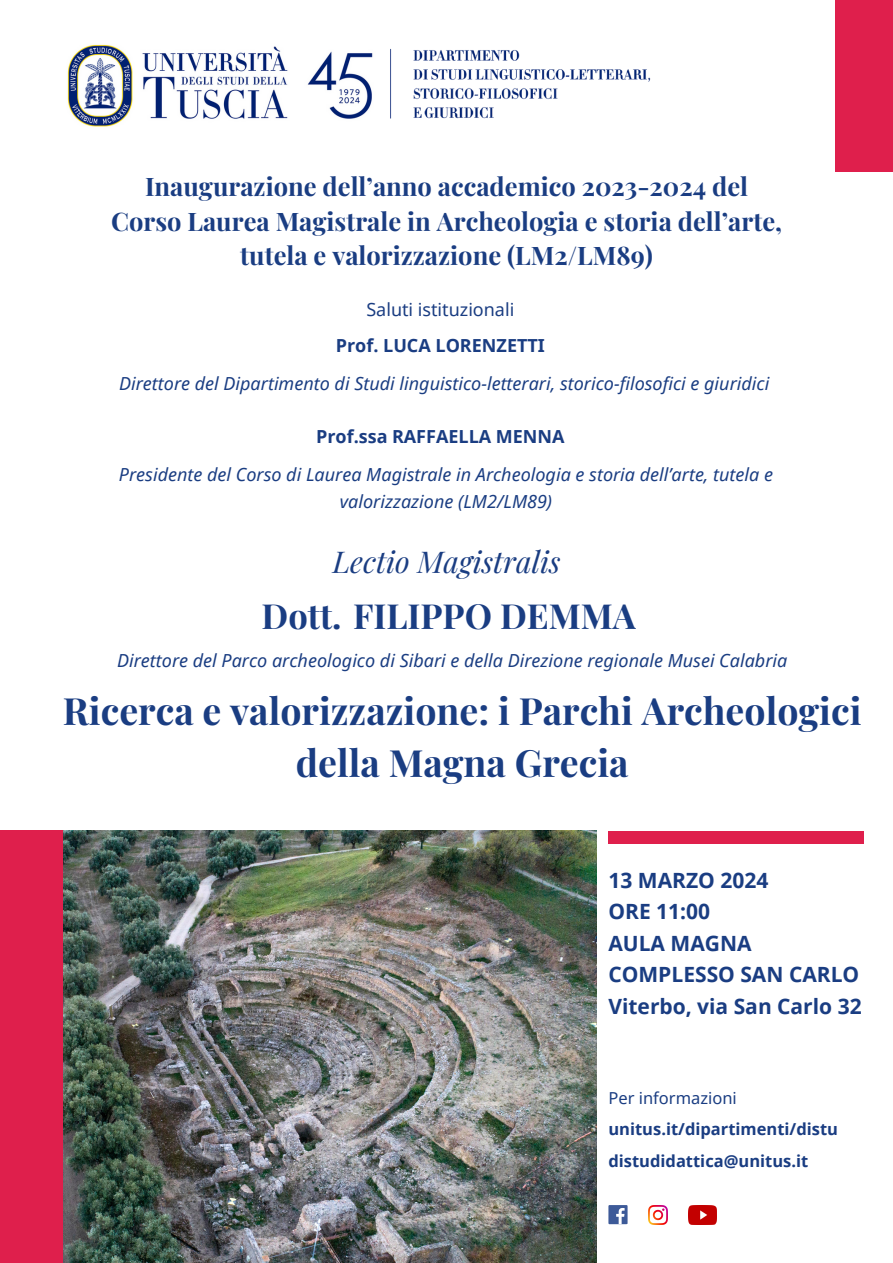
<style>
.page{position:relative;width:893px;height:1263px;background:#fff}
.page>*{position:absolute;margin:0;border:0;box-sizing:border-box;transform-origin:0 0}
.t1{font:700 37.5px/52.3px "Playfair Display";color:#1a3d82;text-align:center}
.t2{font:700 34.5px "Playfair Display";color:#1a3d82}
.t3{font:italic 30px "Playfair Display";color:#1a3d82}
.t4{font:700 25.5px/34.3px "Playfair Display";color:#1a3d82;text-align:center}
.t5{font:700 21px/31.5px "Noto Sans";color:#1a3d82}
.t6{font:italic 18px/27px "Noto Sans";color:#1a3d82;text-align:center}
.t7{font:700 18px "Noto Sans";color:#1a3d82}
.t8{font:18px "Noto Sans";color:#1a3d82}
.t9{font:700 16.5px/31.5px "Noto Sans";color:#1a3d82}
.s1{font-weight:400}
</style>
<div class="page">
<img style="left:62px;top:831px;width:534px;height:432px">
<div style="left:0;top:831px;width:62px;height:432px;background:#df1f4c"></div>
<svg style="left:608px;top:1205px;width:19px;height:19px"></svg>
<div style="left:608px;top:831px;width:256px;height:13px;background:#df1f4c"></div>
<div style="left:834px;top:0;width:59px;height:171px;background:#df1f4c"></div>
<img style="left:648px;top:1205px;width:19px;height:19px">
<img style="left:688px;top:1205px;width:28px;height:19px">
<img style="left:67px;top:44px;width:584px;height:83px">
<p class="t4" style="left:111px;top:168px;width:672px">Inaugurazione dell’anno accademico 2023-2024 del<br>Corso Laurea Magistrale in Archeologia e storia dell’arte, tutela e valorizzazione (LM2/LM89)</p>
<p class="t8" style="left:366px;top:297px;width:149px">Saluti istituzionali</p>
<h3 class="t7" style="left:336px;top:333px;width:211px">Prof. LUCA LORENZETTI</h3>
<p class="t6" style="left:119px;top:370px;width:651px">Direttore del Dipartimento di Studi linguistico-letterari, storico-filosofici e giuridici</p>
<p class="t7" style="left:316px;top:424px;width:250px">Prof.ssa RAFFAELLA MENNA</p>
<p class="t6" style="left:119px;top:460px;width:656px">Presidente del Corso di Laurea Magistrale in Archeologia e storia dell’arte, tutela e valorizzazione (LM2/LM89)</p>
<h2 class="t3" style="left:333px;top:540px;width:229px">Lectio Magistralis</h2>
<h5 class="t2" style="left:262px;top:592px;width:376px">Dott. FILIPPO DEMMA</h5>
<p class="t6" style="left:117px;top:647px;width:672px">Direttore del Parco archeologico di Sibari e della Direzione regionale Musei Calabria</p>
<h1 class="t1" style="left:63px;top:683px;width:800px">Ricerca e valorizzazione: i Parchi Archeologici della Magna Grecia</h1>
<h6 class="t5" style="left:608px;top:864px;width:255px">13 MARZO 2024<br>ORE 11:00<br>AULA MAGNA<br>COMPLESSO SAN CARLO<br>Viterbo, via San Carlo 32</h6>
<p class="t9" style="left:608px;top:1081px;width:231px"><span class="s1">Per informazioni </span>unitus.it/dipartimenti/distu distudidattica@unitus.it</p>
</div>
